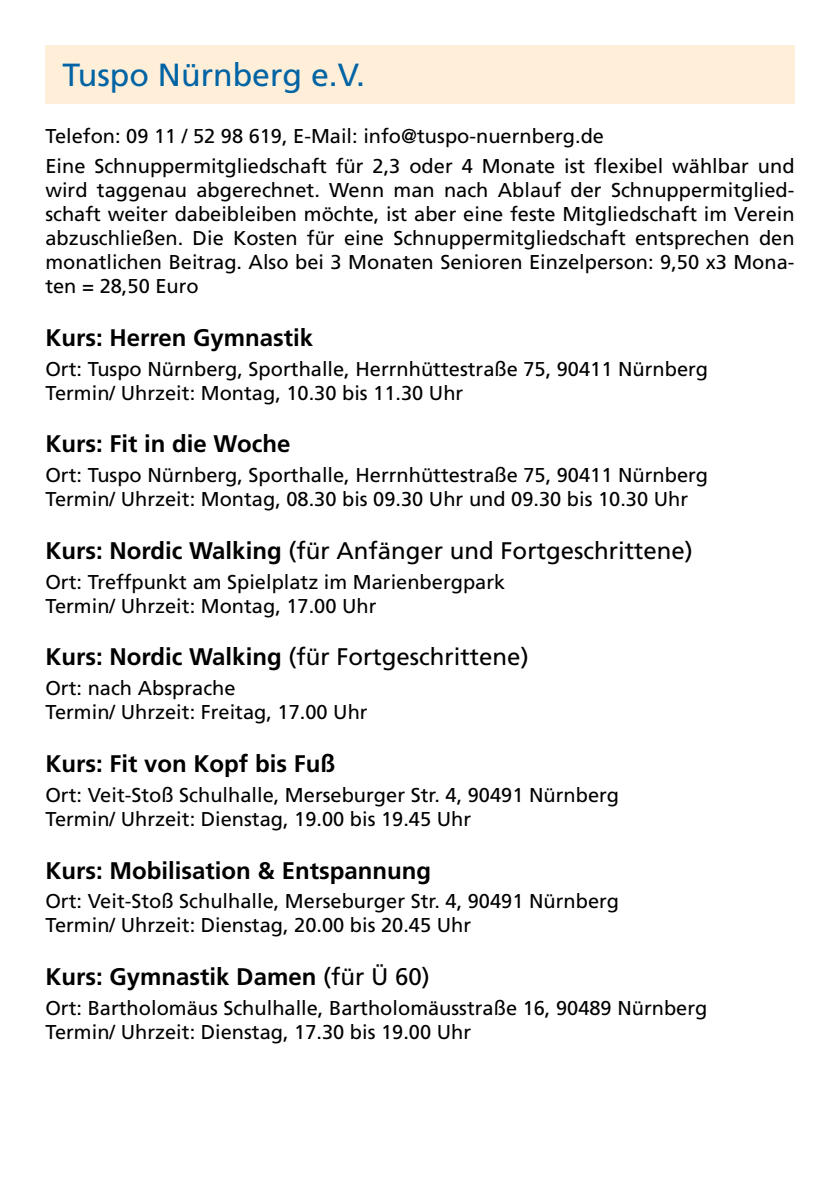
<style>
.page{position:relative;width:840px;height:1191px;background:#fff}
.page>*{position:absolute;margin:0;border:0;box-sizing:border-box;transform-origin:0 0}
.t1{font:32px "Frutiger LT Pro";color:#0064a4}
.t2{font:700 24px "Frutiger LT Pro";color:#000}
.t3{font:24px "Frutiger LT Pro";color:#000}
.t4{font:20px/24px "Frutiger LT Pro";color:#000}
.s1{font-weight:700}
.s2{font-weight:400}
</style>
<div class="page">
<div style="left:45px;top:45px;width:749px;height:58px;background:#ffeed8"></div>
<h1 class="t1" style="left:62px;top:56px;width:304px">Tuspo Nürnberg e.V.</h1>
<p class="t4" style="left:45px;top:122px;width:750px;line-height:29.6px">Telefon: 09 11 / 52 98 619, E-Mail: info@tuspo-nuernberg.de<br>Eine Schnuppermitgliedschaft für 2,3 oder 4 Monate ist flexibel wählbar und</p>
<p class="t4" style="left:45px;top:178px;width:750px;text-align:justify">wird taggenau abgerechnet. Wenn man nach Ablauf der Schnuppermitglied&shy;schaft weiter dabeibleiben möchte, ist aber eine feste Mitgliedschaft im Verein abzuschließen. Die Kosten für eine Schnuppermitgliedschaft entsprechen den monatlichen Beitrag. Also bei 3 Monaten Senioren Einzelperson: 9,50 x3 Mona&shy;ten = 28,50 Euro</p>
<p class="t2" style="left:45px;top:323px;width:269px">Kurs: Herren Gymnastik</p>
<p class="t4" style="left:45px;top:357px;width:664px">Ort: Tuspo Nürnberg, Sporthalle, Herrnhüttestraße 75, 90411 Nürnberg<br>Termin/ Uhrzeit: Montag, 10.30 bis 11.30 Uhr</p>
<p class="t2" style="left:45px;top:430px;width:246px">Kurs: Fit in die Woche</p>
<p class="t4" style="left:45px;top:463px;width:664px">Ort: Tuspo Nürnberg, Sporthalle, Herrnhüttestraße 75, 90411 Nürnberg<br>Termin/ Uhrzeit: Montag, 08.30 bis 09.30 Uhr und 09.30 bis 10.30 Uhr</p>
<p class="t3" style="left:45px;top:536px;width:648px"><span class="s1">Kurs: Nordic Walking</span> (für Anfänger und Fortgeschrittene)</p>
<p class="t4" style="left:45px;top:570px;width:461px">Ort: Treffpunkt am Spielplatz im Marienbergpark<br>Termin/ Uhrzeit: Montag, 17.00 Uhr</p>
<p class="t3" style="left:45px;top:643px;width:484px"><span class="s1">Kurs: Nordic Walking</span> (für Fortgeschrittene)</p>
<p class="t4" style="left:45px;top:676px;width:323px">Ort: nach Absprache<br>Termin/ Uhrzeit: Freitag, 17.00 Uhr</p>
<p class="t2" style="left:45px;top:749px;width:291px">Kurs: Fit von Kopf bis Fuß</p>
<p class="t4" style="left:45px;top:783px;width:575px">Ort: Veit-Stoß Schulhalle, Merseburger Str. 4, 90491 Nürnberg<br>Termin/ Uhrzeit: Dienstag, 19.00 bis 19.45 Uhr</p>
<p class="t2" style="left:45px;top:856px;width:387px">Kurs: Mobilisation &amp; Entspannung</p>
<p class="t4" style="left:45px;top:889px;width:575px">Ort: Veit-Stoß Schulhalle, Merseburger Str. 4, 90491 Nürnberg<br>Termin/ Uhrzeit: Dienstag, 20.00 bis 20.45 Uhr</p>
<p class="t2" style="left:45px;top:962px;width:386px">Kurs: Gymnastik Damen <span class="s2">(für Ü 60)</span></p>
<p class="t4" style="left:45px;top:995px;width:663px">Ort: Bartholomäus Schulhalle, Bartholomäusstraße 16, 90489 Nürnberg<br>Termin/ Uhrzeit: Dienstag, 17.30 bis 19.00 Uhr</p>
</div>
